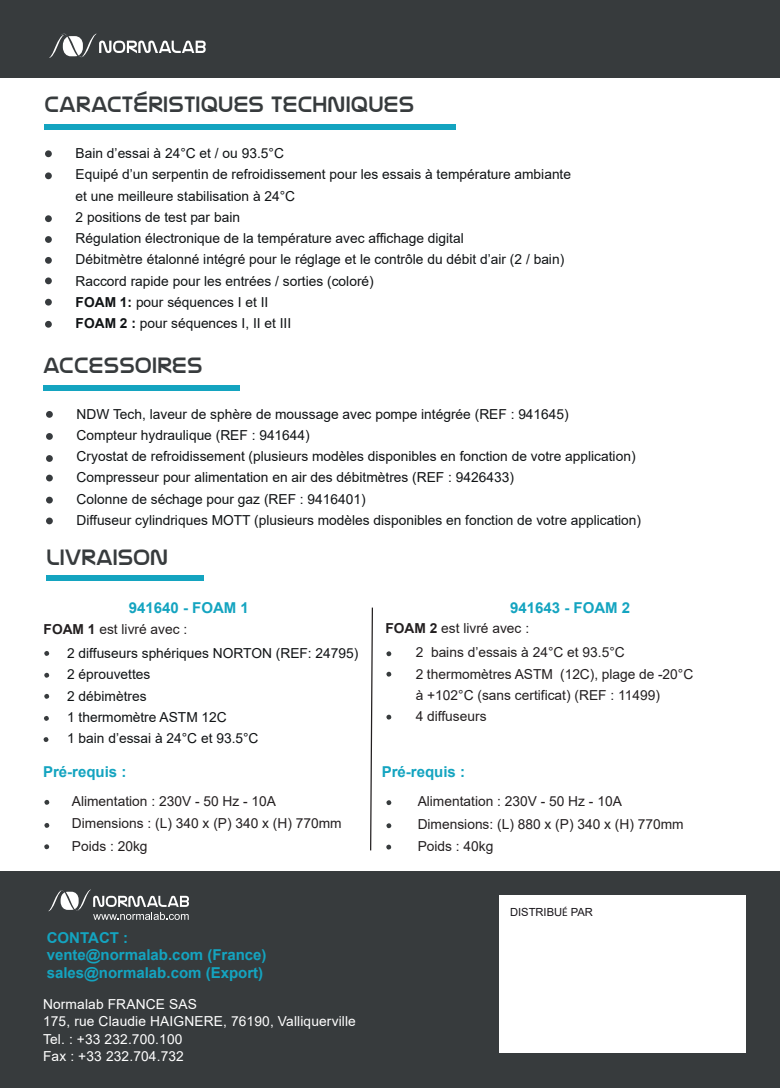
<style>
.page{position:relative;width:780px;height:1088px;background:#fff}
.page>*{position:absolute;margin:0;border:0;box-sizing:border-box;transform-origin:0 0}
.t1{font:22.5px "Nasalization Rg";letter-spacing:.01em;color:#373b3d}
.t2{font:700 15px/17.5px "Arial";color:#14a4c0}
.t3{font:13.75px/21.2px "Arial";color:#101315}
.t4{font:13.75px/22.5px "Arial";color:#231f20}
.t5{font:13.75px/17.5px "Arial";letter-spacing:.01em;color:#fff}
.t6{font:11.12px "Arial";color:#18151a}
.s1{font-weight:700}
.s2{font-family:"Myriad Pro"}
</style>
<div class="page">
<div style="left:0;top:0;width:780px;height:77px;background:#373b3d"></div>
<div style="left:45px;top:150px;width:7px;height:7px;background:#373b3e;border-radius:50%"></div>
<div style="left:45px;top:172px;width:7px;height:7px;background:#373b3e;border-radius:50%"></div>
<div style="left:45px;top:215px;width:7px;height:7px;background:#373b3e;border-radius:50%"></div>
<div style="left:45px;top:236px;width:7px;height:7px;background:#373b3e;border-radius:50%"></div>
<div style="left:45px;top:257px;width:7px;height:7px;background:#373b3e;border-radius:50%"></div>
<div style="left:45px;top:277px;width:7px;height:7px;background:#373b3e;border-radius:50%"></div>
<div style="left:45px;top:299px;width:7px;height:7px;background:#373b3e;border-radius:50%"></div>
<svg style="left:45px;top:320px;width:7px;height:8px"></svg>
<svg style="left:49px;top:33px;width:157px;height:25px"></svg>
<div style="left:44px;top:124px;width:412px;height:6px;background:#14a4c0"></div>
<div style="left:46px;top:576px;width:158px;height:5px;background:#14a4c0"></div>
<svg style="left:44px;top:651px;width:5px;height:5px"></svg>
<svg style="left:44px;top:672px;width:5px;height:6px"></svg>
<svg style="left:44px;top:693px;width:5px;height:6px"></svg>
<svg style="left:370px;top:607px;width:3px;height:244px"></svg>
<svg style="left:44px;top:799px;width:6px;height:6px"></svg>
<svg style="left:44px;top:823px;width:6px;height:5px"></svg>
<div style="left:43px;top:385px;width:196px;height:5px;background:#14a4c0"></div>
<div style="left:0;top:871px;width:780px;height:217px;background:#373b3d"></div>
<div style="left:499px;top:895px;width:246px;height:157px;background:#fff"></div>
<svg style="left:48px;top:889px;width:141px;height:31px"></svg>
<div style="left:46px;top:411px;width:7px;height:7px;background:#373b3e;border-radius:50%"></div>
<div style="left:46px;top:433px;width:7px;height:7px;background:#373b3e;border-radius:50%"></div>
<div style="left:46px;top:455px;width:7px;height:7px;background:#373b3e;border-radius:50%"></div>
<div style="left:46px;top:475px;width:7px;height:6px;background:#373b3e;border-radius:50%"></div>
<div style="left:46px;top:497px;width:7px;height:6px;background:#373b3e;border-radius:50%"></div>
<div style="left:46px;top:517px;width:7px;height:7px;background:#373b3e;border-radius:50%"></div>
<svg style="left:386px;top:651px;width:5px;height:5px"></svg>
<svg style="left:386px;top:714px;width:5px;height:6px"></svg>
<svg style="left:386px;top:671px;width:5px;height:6px"></svg>
<svg style="left:44px;top:844px;width:5px;height:5px"></svg>
<svg style="left:386px;top:800px;width:5px;height:5px"></svg>
<svg style="left:386px;top:823px;width:5px;height:5px"></svg>
<svg style="left:386px;top:844px;width:5px;height:6px"></svg>
<svg style="left:44px;top:716px;width:5px;height:5px"></svg>
<svg style="left:43px;top:737px;width:6px;height:5px"></svg>
<h1 class="t1" style="left:44px;top:91px;width:371px">CARACTÉRISTIQUES TECHNIQUES</h1>
<p class="t3" style="left:76px;top:143px;width:497px">Bain d’essai à 24°C et / ou 93.5°C<br>Equipé d’un serpentin de refroidissement pour les essais à température ambiante et une meilleure stabilisation à 24°C<br>2 positions de test par bain<br>Régulation électronique de la température avec affichage digital<br>Débitmètre étalonné intégré pour le réglage et le contrôle du débit d’air (2 / bain)<br>Raccord rapide pour les entrées / sorties (coloré)<br><span class="s1">FOAM 1:</span> pour séquences I et II<br><span class="s1">FOAM 2 :</span> pour séquences I, II et III</p>
<h1 class="t1" style="left:43px;top:352px;width:161px">ACCESSOIRES</h1>
<p class="t3" style="left:77px;top:403px;width:566px">NDW Tech, laveur de sphère de moussage avec pompe intégrée (REF : 941645)<br>Compteur hydraulique (REF : 941644)<br>Cryostat de refroidissement (plusieurs modèles disponibles en fonction de votre application)<br>Compresseur pour alimentation en air des débitmètres (REF : 9426433)<br>Colonne de séchage pour gaz (REF : 9416401)<br>Diffuseur cylindriques MOTT (plusieurs modèles disponibles en fonction de votre application)</p>
<h1 class="t1" style="left:46px;top:544px;width:123px">LIVRAISON</h1>
<p class="t2" style="left:129px;top:599px;width:122px">941640 - FOAM 1</p>
<p class="t2" style="left:510px;top:599px;width:122px">941643 - FOAM 2</p>
<p class="t4" style="left:44px;top:617px;width:145px"><span class="s1">FOAM 1</span> est livré avec :</p>
<p class="t3" style="left:67px;top:642px;width:293px">2 diffuseurs sphériques NORTON (REF: 24795)<br>2 éprouvettes<br>2 débimètres<br>1 thermomètre ASTM 12C<br>1 bain d’essai à 24°C et 93.5°C</p>
<p class="t2" style="left:43px;top:763px;width:85px">Pré-requis :</p>
<p class="t4" style="left:72px;top:790px;width:271px">Alimentation : 230V - 50 Hz - 10A<br>Dimensions : (L) 340 x (P) 340 x (H) 770mm<br>Poids : 20kg</p>
<p class="t2" style="left:47px;top:929px;width:221px">CONTACT : vente@normalab.com (France) sales@normalab.com (Export)</p>
<p class="t5" style="left:43px;top:995px;width:314px">Normalab FRANCE SAS<br>175, rue Claudie HAIGNERE, 76190, Valliquerville<br>Tel. : +33 232.700.100<br>Fax : +33 232.704.732</p>
<p class="t4" style="left:385px;top:617px;width:145px"><span class="s1">FOAM 2</span> est livré avec :</p>
<p class="t4" style="left:415px;top:642px;width:279px;line-height:21.2px">2 bains d’essais à 24°C et 93.5°C<br>2 thermomètres ASTM (12C), plage de -20°C à +102°C (sans certificat) (REF : 11499)<br>4 diffuseurs</p>
<p class="t2" style="left:381px;top:763px;width:85px">Pré-requis :</p>
<p class="t4" style="left:417px;top:790px;width:267px">Alimentation : 230V - 50 Hz - 10A<br>Dimensions: (L) 880 x (P) 340 x (H) 770mm<br>Poids : 40kg</p>
<p class="t6" style="left:510px;top:904px;width:84px">DISTRIBU<span class="s2">É</span> PAR</p>
</div>
